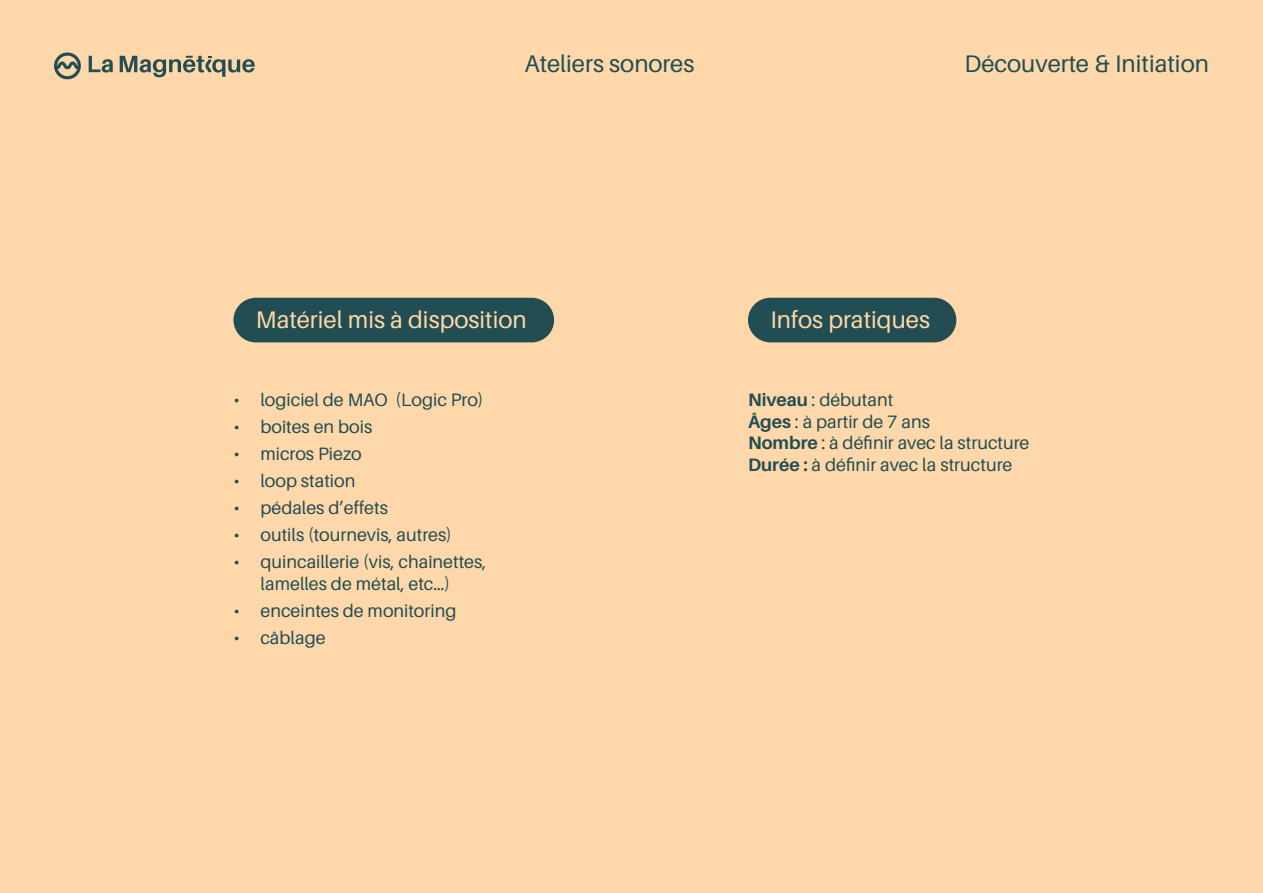
<style>
.page{position:relative;width:1263px;height:893px;background:#fed8aa}
.page>*{position:absolute;margin:0;border:0;box-sizing:border-box;transform-origin:0 0}
.t1{font:24px "Aileron";color:#fed8aa}
.t2{font:24px "Aileron";color:#224d52}
.t3{font:18px/21.6px "Aileron";color:#224d52;text-align:center}
.s1{font-weight:700}
</style>
<div class="page">
<svg style="left:89px;top:56px;width:24px;height:17px"></svg>
<svg style="left:120px;top:56px;width:135px;height:21px"></svg>
<svg style="left:54px;top:52px;width:27px;height:27px"></svg>
<div style="left:233px;top:298px;width:321px;height:44px;background:#224d52;border-radius:22px"></div>
<div style="left:748px;top:298px;width:208px;height:44px;background:#224d52;border-radius:22px"></div>
<h1 class="t2" style="left:525px;top:51px;width:171px">Ateliers sonores</h1>
<h1 class="t2" style="left:964px;top:51px;width:246px">Découverte &amp; Initiation</h1>
<h1 class="t1" style="left:256px;top:306px;width:272px">Matériel mis à disposition</h1>
<p class="t3" style="left:233px;top:389px;width:252px">• logiciel de MAO (Logic Pro)</p>
<p class="t3" style="left:233px;top:416px;width:140px">• boîtes en bois</p>
<p class="t3" style="left:233px;top:443px;width:130px">• micros Piezo</p>
<p class="t3" style="left:233px;top:470px;width:124px">• loop station</p>
<p class="t3" style="left:233px;top:497px;width:156px">• pédales d’effets</p>
<p class="t3" style="left:233px;top:524px;width:220px">• outils (tournevis, autres)</p>
<p class="t3" style="left:233px;top:551px;width:254px">• quincaillerie (vis, chaînettes, lamelles de métal, etc…)</p>
<p class="t3" style="left:233px;top:600px;width:225px">• enceintes de monitoring</p>
<p class="t3" style="left:233px;top:627px;width:94px">• câblage</p>
<h1 class="t1" style="left:770px;top:306px;width:161px">Infos pratiques</h1>
<p class="t3" style="left:748px;top:389px;width:283px;text-align:left"><span class="s1">Niveau</span> : débutant<br><span class="s1">Âges</span> : à partir de 7 ans<br><span class="s1">Nombre</span> : à définir avec la structure<br><span class="s1">Durée :</span> à définir avec la structure</p>
</div>
